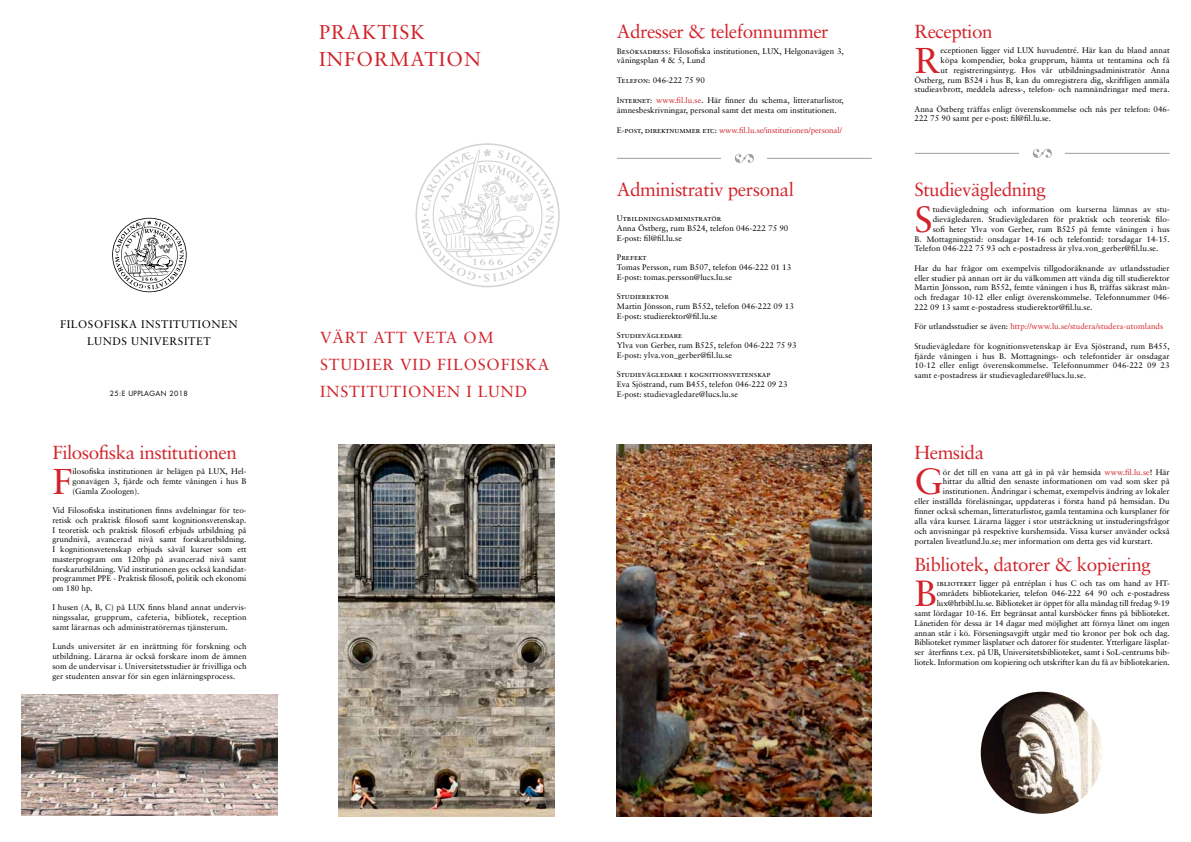
<style>
.page{position:relative;width:1191px;height:842px;background:#fff}
.page>*{position:absolute;margin:0;border:0;box-sizing:border-box;transform-origin:0 0}
.t1{font:36.5px "Sabon";color:#d2232a}
.t2{font:36px "Sabon";color:#d2232a}
.t3{font:20px/27px "Sabon";letter-spacing:.05em;color:#d2232a}
.t4{font:18.9px "Sabon";letter-spacing:-.025em;color:#d2232a}
.t5{font:16px/27px "Sabon";letter-spacing:.05em;color:#d2232a}
.t6{font:11px/17px "Sabon";letter-spacing:.05em;color:#000;text-align:center}
.t7{font:8.1px/9.7px "Sabon";color:#000}
.t8{font:8.1px "Sabon";color:#d2232a}
.t9{font:8.1px "Sabon Roman SC";color:#000}
.t10{font:7px "Futura Std";letter-spacing:.05em;color:#000}
.s1{font-family:"Sabon Roman SC"}
.s2{color:#d2232a}
.s3{font-family:"Sabon Roman SC";color:#000}
.s4{color:#000}
</style>
<div class="page">
<svg style="left:415px;top:143px;width:144px;height:144px"></svg>
<svg style="left:112px;top:218px;width:75px;height:74px"></svg>
<img style="left:980px;top:692px;width:122px;height:122px;border-radius:61px">
<img style="left:617px;top:444px;width:255px;height:372px">
<img style="left:22px;top:694px;width:255px;height:122px">
<hr style="left:617px;top:158px;width:254px;height:1px;background:#9b9fa1">
<div style="left:721px;top:150px;width:46px;height:16px;background:#fff"></div>
<svg style="left:735px;top:154px;width:19px;height:9px"></svg>
<hr style="left:915px;top:153px;width:254px;height:1px;background:#9b9fa1">
<div style="left:1019px;top:145px;width:46px;height:16px;background:#fff"></div>
<svg style="left:1032px;top:149px;width:19px;height:9px"></svg>
<img style="left:339px;top:444px;width:215px;height:372px">
<h3 class="t6" style="left:60px;top:316px;width:179px">FILOSOFISKA INSTITUTIONEN<br>LUNDS UNIVERSITET</h3>
<p class="t10" style="left:110px;top:389px;width:79px">25:E UPPLAGAN 2018</p>
<h3 class="t4" style="left:52px;top:441px;width:186px">Filosofiska institutionen</h3>
<h2 class="t2" style="left:52px;top:460px;width:22px">F</h2>
<p class="t7" style="left:72px;top:467px;width:176px;text-align:justify">ilosofiska institutionen är belägen på LUX, Hel&shy;gonavägen 3, fjärde och femte våningen i hus B (Gamla Zoologen).</p>
<p class="t7" style="left:52px;top:505px;width:196px;text-align:justify">Vid Filosofiska institutionen finns avdelningar för teo&shy;retisk och praktisk filosofi samt kognitionsvetenskap.<br>I teoretisk och praktisk filosofi erbjuds utbildning på grundnivå, avancerad nivå samt forskarutbildning.<br>I kognitionsvetenskap erbjuds såväl kurser som ett masterprogram om 120hp på avancerad nivå samt forskarutbildning. Vid institutionen ges också kandidat&shy;programmet PPE - Praktisk filosofi, politik och ekonomi om 180 hp.</p>
<p class="t7" style="left:52px;top:603px;width:196px;text-align:justify">I husen (A, B, C) på LUX finns bland annat undervis&shy;ningssalar, grupprum, cafeteria, bibliotek, reception samt lärarnas och administratörernas tjänsterum.</p>
<p class="t7" style="left:52px;top:642px;width:196px;text-align:justify">Lunds universitet är en inrättning för forskning och utbildning. Lärarna är också forskare inom de ämnen som de undervisar i. Universitetsstudier är frivilliga och ger studenten ansvar för sin egen inlärningsprocess.</p>
<h3 class="t3" style="left:319px;top:18px;width:163px">PRAKTISK<br>INFORMATION</h3>
<h3 class="t5" style="left:320px;top:324px;width:231px">VÄRT ATT VETA OM<br>STUDIER VID FILOSOFISKA<br>INSTITUTIONEN I LUND</h3>
<h3 class="t4" style="left:617px;top:20px;width:213px">Adresser &amp; telefonnummer</h3>
<p class="t7" style="left:617px;top:46px;width:228px"><span class="s1">Besöksadress:</span> Filosofiska institutionen, LUX, Helgonavägen 3, våningsplan 4 &amp; 5, Lund</p>
<p class="t7" style="left:617px;top:75px;width:89px"><span class="s1">Telefon:</span> 046-222 75 90</p>
<p class="t7" style="left:617px;top:95px;width:228px"><span class="s1">Internet:</span> <span class="s2">www.fil.lu.se</span>. Här finner du schema, litteraturlistor, ämnesbeskrivningar, personal samt det mesta om institutionen.</p>
<p class="t8" style="left:617px;top:125px;width:227px"><span class="s3">E-post, direktnummer etc:</span> www.fil.lu.se/institutionen/personal/</p>
<h3 class="t4" style="left:617px;top:178px;width:178px">Administrativ personal</h3>
<p class="t9" style="left:617px;top:214px;width:106px">Utbildningsadministratör</p>
<p class="t7" style="left:617px;top:223px;width:173px">Anna Östberg, rum B524, telefon 046-222 75 90<br>E-post: fil@fil.lu.se</p>
<p class="t9" style="left:617px;top:253px;width:31px">Prefekt</p>
<p class="t7" style="left:617px;top:262px;width:176px">Tomas Persson, rum B507, telefon 046-222 01 13<br>E-post: tomas.persson@lucs.lu.se</p>
<p class="t9" style="left:617px;top:291px;width:53px">Studierektor</p>
<p class="t7" style="left:617px;top:301px;width:178px">Martin Jönsson, rum B552, telefon 046-222 09 13<br>E-post: studierektor@fil.lu.se</p>
<p class="t9" style="left:617px;top:330px;width:67px">Studievägledare</p>
<p class="t7" style="left:617px;top:340px;width:181px">Ylva von Gerber, rum B525, telefon 046-222 75 93<br>E-post: ylva.von_gerber@fil.lu.se</p>
<p class="t9" style="left:617px;top:369px;width:155px">Studievägledare i kognitionsvetenskap</p>
<p class="t7" style="left:617px;top:379px;width:172px">Eva Sjöstrand, rum B455, telefon 046-222 09 23<br>E-post: studievagledare@lucs.lu.se</p>
<h3 class="t4" style="left:914px;top:20px;width:80px">Reception</h3>
<h2 class="t2" style="left:914px;top:39px;width:27px">R</h2>
<p class="t7" style="left:914px;top:46px;width:257px;text-align:right">eceptionen ligger vid LUX huvudentré. Här kan du bland annat<br>köpa kompendier, boka grupprum, hämta ut tentamina och få<br>ut registreringsintyg. Hos vår utbildningsadministratör Anna Östberg, rum B524 i hus B, kan du omregistrera dig, skriftligen anmäla studieavbrott, meddela adress-, telefon- och namnändringar med mera.</p>
<p class="t7" style="left:914px;top:104px;width:257px">Anna Östberg träffas enligt överenskommelse och nås per telefon: 046-<br>222 75 90 samt per e-post: fil@fil.lu.se.</p>
<h3 class="t4" style="left:914px;top:178px;width:133px">Studievägledning</h3>
<h1 class="t1" style="left:914px;top:197px;width:20px">S</h1>
<p class="t7" style="left:932px;top:204px;width:238px">tudievägledning och information om kurserna lämnas av stu-</p>
<p class="t7" style="left:932px;top:214px;width:238px">dievägledaren. Studievägledaren för praktisk och teoretisk filo-</p>
<p class="t7" style="left:932px;top:224px;width:238px">sofi heter Ylva von Gerber, rum B525 på femte våningen i hus</p>
<p class="t7" style="left:914px;top:234px;width:257px">B. Mottagningstid: onsdagar 14-16 och telefontid: torsdagar 14-15.</p>
<p class="t7" style="left:914px;top:244px;width:245px">Telefon 046-222 75 93 och e-postadress är ylva.von_gerber@fil.lu.se.</p>
<p class="t7" style="left:914px;top:263px;width:257px;text-align:justify">Har du har frågor om exempelvis tillgodoräknande av utlandsstudier eller studier på annan ort är du välkommen att vända dig till studierektor Martin Jönsson, rum B552, femte våningen i hus B, träffas säkrast mån&shy;och fredagar 10-12 eller enligt överenskommelse. Telefonnummer 046- 222 09 13 samt e-postadress studierektor@fil.lu.se.</p>
<p class="t8" style="left:914px;top:322px;width:250px"><span class="s4">För utlandsstudier se även:</span> http://www.lu.se/studera/studera-utomlands</p>
<p class="t7" style="left:914px;top:341px;width:257px;text-align:justify">Studievägledare för kognitionsvetenskap är Eva Sjöstrand, rum B455, fjärde våningen i hus B. Mottagnings- och telefontider är onsdagar 10-12 eller enligt överenskommelse. Telefonnummer 046-222 09 23 samt e-postadress är studievagledare@lucs.lu.se.</p>
<h3 class="t4" style="left:914px;top:441px;width:71px">Hemsida</h3>
<h1 class="t1" style="left:914px;top:460px;width:30px">G</h1>
<p class="t7" style="left:943px;top:467px;width:228px">ör det till en vana att gå in på vår hemsida <span class="s2">www.fil.lu.se</span>! Här</p>
<p class="t7" style="left:943px;top:477px;width:228px">hittar du alltid den senaste informationen om vad som sker på</p>
<p class="t7" style="left:943px;top:487px;width:228px">institutionen. Ändringar i schemat, exempelvis ändring av lokaler</p>
<p class="t7" style="left:914px;top:496px;width:257px">eller inställda föreläsningar, uppdateras i första hand på hemsidan. Du</p>
<p class="t7" style="left:914px;top:506px;width:257px">finner också scheman, litteraturlistor, gamla tentamina och kursplaner för</p>
<p class="t7" style="left:914px;top:516px;width:257px">alla våra kurser. Lärarna lägger i stor utsträckning ut instuderingsfrågor</p>
<p class="t7" style="left:914px;top:526px;width:257px">och anvisningar på respektive kurshemsida. Vissa kurser använder också</p>
<p class="t7" style="left:914px;top:536px;width:240px">portalen liveatlund.lu.se; mer information om detta ges vid kurstart.</p>
<h3 class="t4" style="left:914px;top:553px;width:238px">Bibliotek, datorer &amp; kopiering</h3>
<h1 class="t1" style="left:914px;top:571px;width:24px">B</h1>
<p class="t7" style="left:914px;top:578px;width:257px;text-align:right"><span class="s1">iblioteket</span> ligger på entréplan i hus C och tas om hand av HT&shy;områdets bibliotekarier, telefon 046-222 64 90 och e-postadress lux@htbibl.lu.se. Biblioteket är öppet för alla måndag till fredag 9-19<br>samt lördagar 10-16. Ett begränsat antal kursböcker finns på biblioteket.<br>Lånetiden för dessa är 14 dagar med möjlighet att förnya lånet om ingen annan står i kö. Förseningsavgift utgår med tio kronor per bok och dag.<br>Biblioteket rymmer läsplatser och datorer för studenter. Ytterligare läsplat&shy;ser återfinns t.ex. på UB, Universitetsbiblioteket, samt i SoL-centrums bib&shy;liotek. Information om kopiering och utskrifter kan du få av bibliotekarien.</p>
</div>
